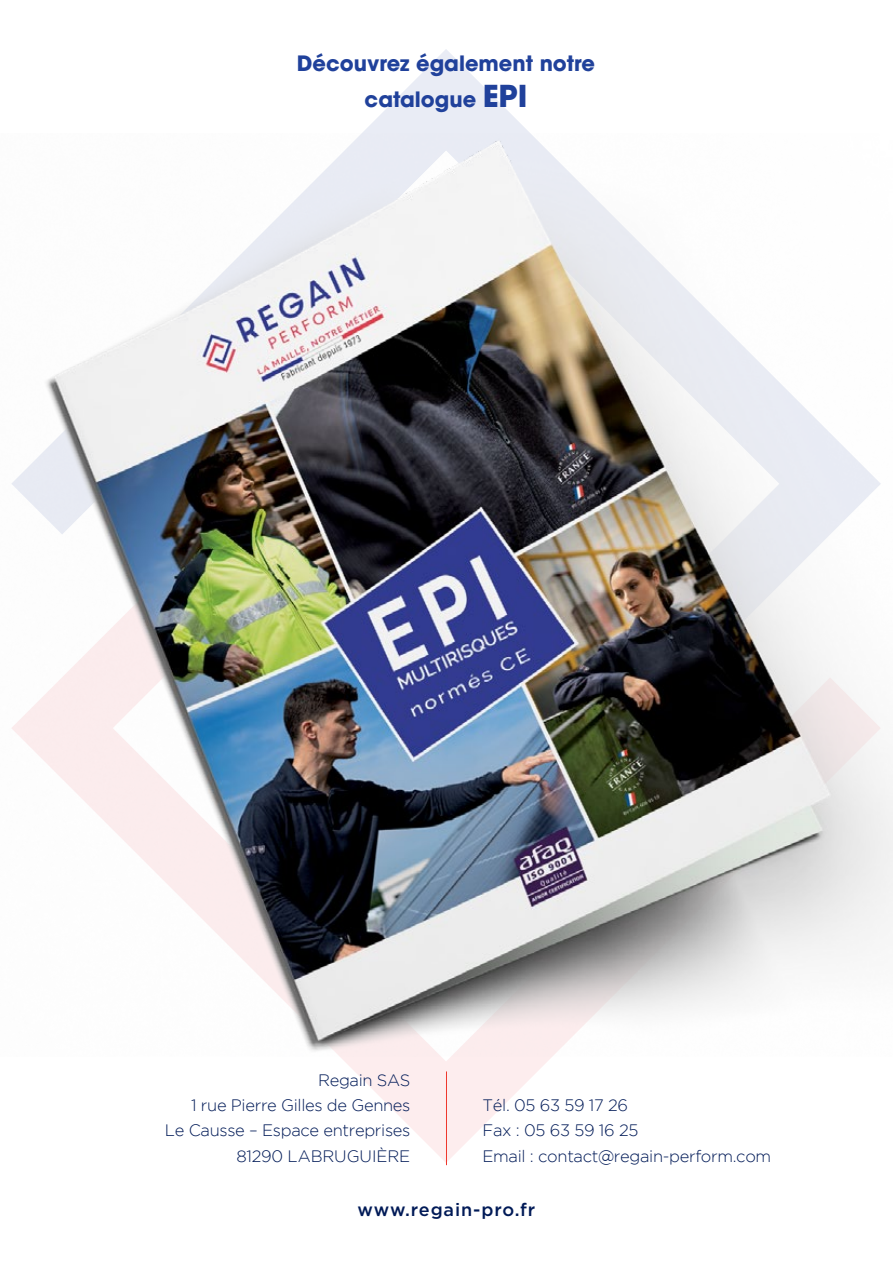
<style>
.page{position:relative;width:893px;height:1263px;background:#fff}
.page>*{position:absolute;margin:0;border:0;box-sizing:border-box;transform-origin:0 0}
.t1{font:700 21px/36px "ITC Avant Garde Std";color:#20419b;text-align:center}
.t2{font:500 18px "Gotham";letter-spacing:.05em;color:#001a57}
.t3{font:300 16.5px/25.2px "Gotham";letter-spacing:-.02em;color:#001a57;text-align:right}
.s1{font-size:30px}
</style>
<div class="page">
<svg style="left:341px;top:1057px;width:210px;height:105px;fill:#fdedee"></svg>
<svg style="left:361px;top:49px;width:170px;height:85px"></svg>
<hr style="left:446px;top:1071px;width:1px;height:94px;background:#ef382d">
<img style="left:11px;top:134px;width:882px;height:923px">
<p class="t1" style="left:297px;top:45px;width:300px">Découvrez également notre catalogue <span class="s1">EPI</span></p>
<p class="t3" style="left:165px;top:1067px;width:247px">Regain SAS<br>1 rue Pierre Gilles de Gennes<br>Le Causse – Espace entreprises<br>81290 LABRUGUIÈRE</p>
<p class="t3" style="left:483px;top:1092px;width:290px;text-align:left">Tél. 05 63 59 17 26<br>Fax : 05 63 59 16 25<br>Email : contact@regain-perform.com</p>
<p class="t2" style="left:358px;top:1197px;width:179px">www.regain-pro.fr</p>
</div>
